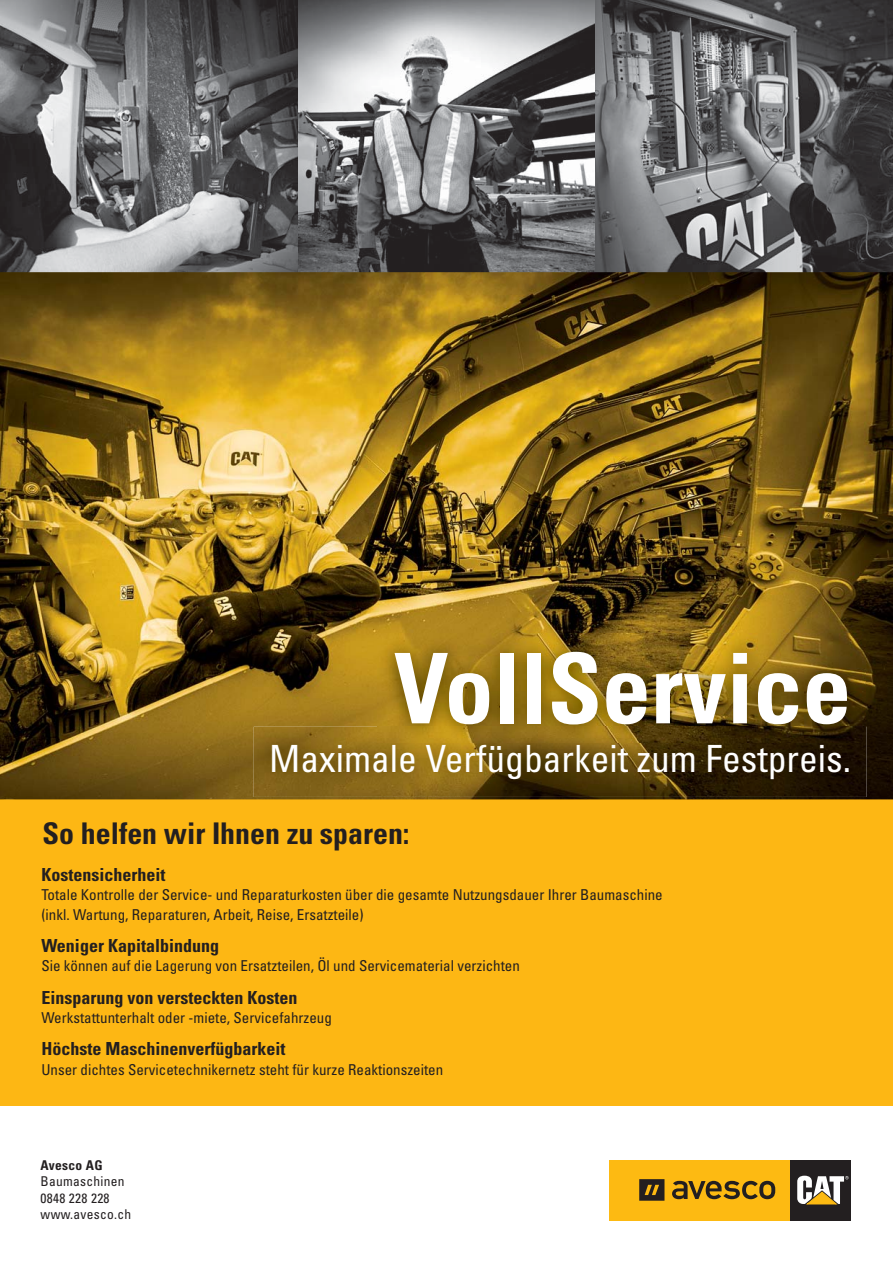
<style>
.page{position:relative;width:893px;height:1263px;background:#fff}
.page>*{position:absolute;margin:0;border:0;box-sizing:border-box;transform-origin:0 0}
.t1{font:700 condensed 97.5px "Univers LT Std";color:#fff}
.t2{font:condensed 37.5px "Univers LT Std";color:#fff}
.t3{font:700 condensed 29.85px "Univers LT Std";color:#231f20}
.t4{font:700 condensed 18px "Univers LT Std";color:#231f20}
.t5{font:condensed 15px/19.5px "Univers LT Std";color:#231f20}
.t6{font:condensed 13.5px/16.5px "Univers LT Std";letter-spacing:.02em;color:#231f20}
.t7{font:700 condensed 13.5px "Univers LT Std";letter-spacing:.02em;color:#231f20}
</style>
<div class="page">
<img style="left:0;top:0;width:892px;height:272px">
<div style="left:0;top:799px;width:892px;height:307px;background:#fdb714"></div>
<img style="left:0;top:272px;width:892px;height:527px">
<div style="left:609px;top:1160px;width:181px;height:60px;background:#fdba12"></div>
<div style="left:790px;top:1160px;width:60px;height:60px;background:#231f20"></div>
<svg style="left:797px;top:1176px;width:51px;height:29px"></svg>
<svg style="left:672px;top:1181px;width:103px;height:18px"></svg>
<svg style="left:639px;top:1179px;width:25px;height:22px"></svg>
<img style="left:254px;top:727px;width:612px;height:70px">
<img style="left:377px;top:634px;width:488px;height:109px">
<h1 class="t1" style="left:394px;top:648px;width:458px">VollService</h1>
<h2 class="t2" style="left:269px;top:743px;width:583px">Maximale Verfügbarkeit zum Festpreis.</h2>
<h3 class="t3" style="left:43px;top:821px;width:368px">So helfen wir Ihnen zu sparen:</h3>
<p class="t4" style="left:41px;top:867px;width:126px">Kostensicherheit</p>
<p class="t5" style="left:41px;top:886px;width:623px">Totale Kontrolle der Service- und Reparaturkosten über die gesamte Nutzungsdauer Ihrer Baumaschine (inkl. Wartung, Reparaturen, Arbeit, Reise, Ersatzteile)</p>
<p class="t4" style="left:41px;top:938px;width:179px">Weniger Kapitalbindung</p>
<p class="t5" style="left:41px;top:957px;width:480px">Sie können auf die Lagerung von Ersatzteilen, Öl und Servicematerial verzichten</p>
<p class="t4" style="left:41px;top:990px;width:257px">Einsparung von versteckten Kosten</p>
<p class="t5" style="left:41px;top:1009px;width:292px">Werkstattunterhalt oder -miete, Servicefahrzeug</p>
<p class="t4" style="left:41px;top:1041px;width:245px">Höchste Maschinenverfügbarkeit</p>
<p class="t5" style="left:41px;top:1061px;width:403px">Unser dichtes Servicetechnikernetz steht für kurze Reaktionszeiten</p>
<p class="t7" style="left:41px;top:1159px;width:63px">Avesco AG</p>
<p class="t6" style="left:41px;top:1174px;width:92px">Baumaschinen<br>0848 228 228 www.avesco.ch</p>
</div>
